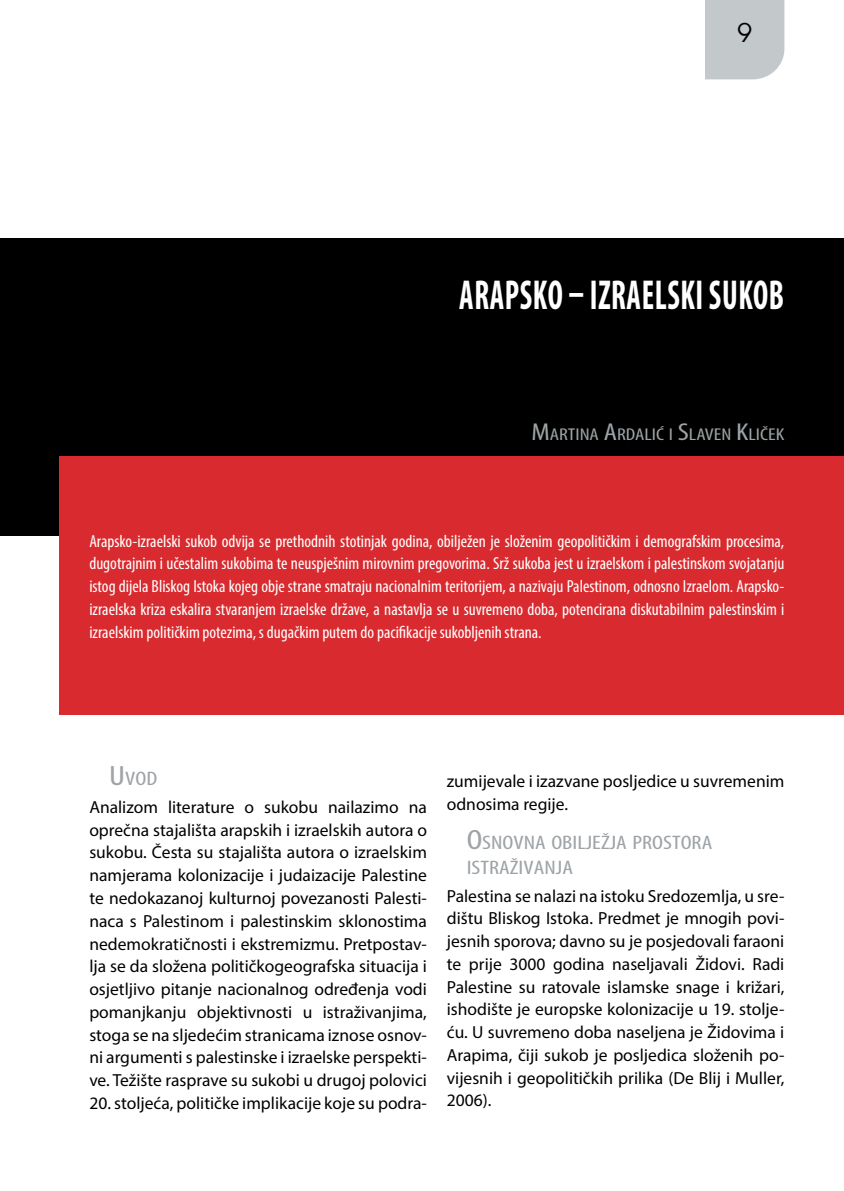
<style>
.page{position:relative;width:844px;height:1191px;background:#fff}
.page>*{position:absolute;margin:0;border:0;box-sizing:border-box;transform-origin:0 0}
.t1{font:700 condensed 42px "Myriad Pro";letter-spacing:.02em;color:#fff;scale:.75 1}
.t2{font:26.25px "Avant Garde";color:#000}
.t3{font:condensed 19.6px/24.5px "Myriad Pro";color:#9da3a6;scale:1.25 1}
.t4{font:17.5px/22.8px "Myriad Pro";color:#000;text-align:justify}
.t5{font:condensed 17.5px/22.8px "Myriad Pro";color:#fff;text-align:justify}
.t6{font:condensed 17.15px "Myriad Pro";color:#9da3a6;scale:1.25 1}
.s1{font-size:24.5px}
.s2{font-size:28px}
</style>
<div class="page">
<div style="left:705px;top:0;width:79px;height:79px;background:#c3c8ca"></div>
<div style="left:0;top:238px;width:843px;height:298px;background:#000"></div>
<div style="left:60px;top:456px;width:783px;height:258px;background:#d92b2f"></div>
<h2 class="t2" style="left:737px;top:17px;width:16px">9</h2>
<h1 class="t1" style="left:459px;top:269px;width:434px">ARAPSKO – IZRAELSKI SUKOB</h1>
<p class="t6" style="left:531px;top:424px;width:202px"><span class="s1">M</span>ARTINA <span class="s1">A</span>RDALIĆ I <span class="s1">S</span>LAVEN <span class="s1">K</span>LIČEK</p>
<p class="t5" style="left:89px;top:529px;width:696px">Arapsko-izraelski sukob odvija se prethodnih stotinjak godina, obilježen je složenim geopolitičkim i demografskim procesima, dugotrajnim i učestalim sukobima te neuspješnim mirovnim pregovorima. Srž sukoba jest u izraelskom i palestinskom svojatanju istog dijela Bliskog Istoka kojeg obje strane smatraju nacionalnim teritorijem, a nazivaju Palestinom, odnosno Izraelom. Arapsko&shy;izraelska kriza eskalira stvaranjem izraelske države, a nastavlja se u suvremeno doba, potencirana diskutabilnim palestinskim i izraelskim političkim potezima, s dugačkim putem do pacifikacije sukobljenih strana.</p>
<p class="t3" style="left:109px;top:766px;width:40px"><span class="s2">U</span>VOD</p>
<p class="t4" style="left:89px;top:795px;width:339px">Analizom literature o sukobu nailazimo na oprečna stajališta arapskih i izraelskih autora o sukobu. Česta su stajališta autora o izraelskim namjerama kolonizacije i judaizacije Palestine te nedokazanoj kulturnoj povezanosti Palesti&shy;naca s Palestinom i palestinskim sklonostima nedemokratičnosti i ekstremizmu. Pretpostav&shy;lja se da složena političkogeografska situacija i osjetljivo pitanje nacionalnog određenja vodi pomanjkanju objektivnosti u istraživanjima, stoga se na sljedećim stranicama iznose osnov&shy;ni argumenti s palestinske i izraelske perspekti&shy;ve. Težište rasprave su sukobi u drugoj polovici</p>
<p class="t4" style="left:89px;top:1091px;width:339px">20. stoljeća, političke implikacije koje su podra-</p>
<p class="t4" style="left:446px;top:769px;width:339px">zumijevale i izazvane posljedice u suvremenim odnosima regije.</p>
<p class="t3" style="left:466px;top:830px;width:198px"><span class="s2">O</span>SNOVNA OBILJEŽJA PROSTORA<br>ISTRAŽIVANJA</p>
<p class="t4" style="left:446px;top:884px;width:339px">Palestina se nalazi na istoku Sredozemlja, u sre&shy;dištu Bliskog Istoka. Predmet je mnogih povi&shy;jesnih sporova; davno su je posjedovali faraoni te prije 3000 godina naseljavali Židovi. Radi Palestine su ratovale islamske snage i križari, ishodište je europske kolonizacije u 19. stolje&shy;ću. U suvremeno doba naseljena je Židovima i Arapima, čiji sukob je posljedica složenih po&shy;vijesnih i geopolitičkih prilika (De Blij i Muller, 2006).</p>
</div>
